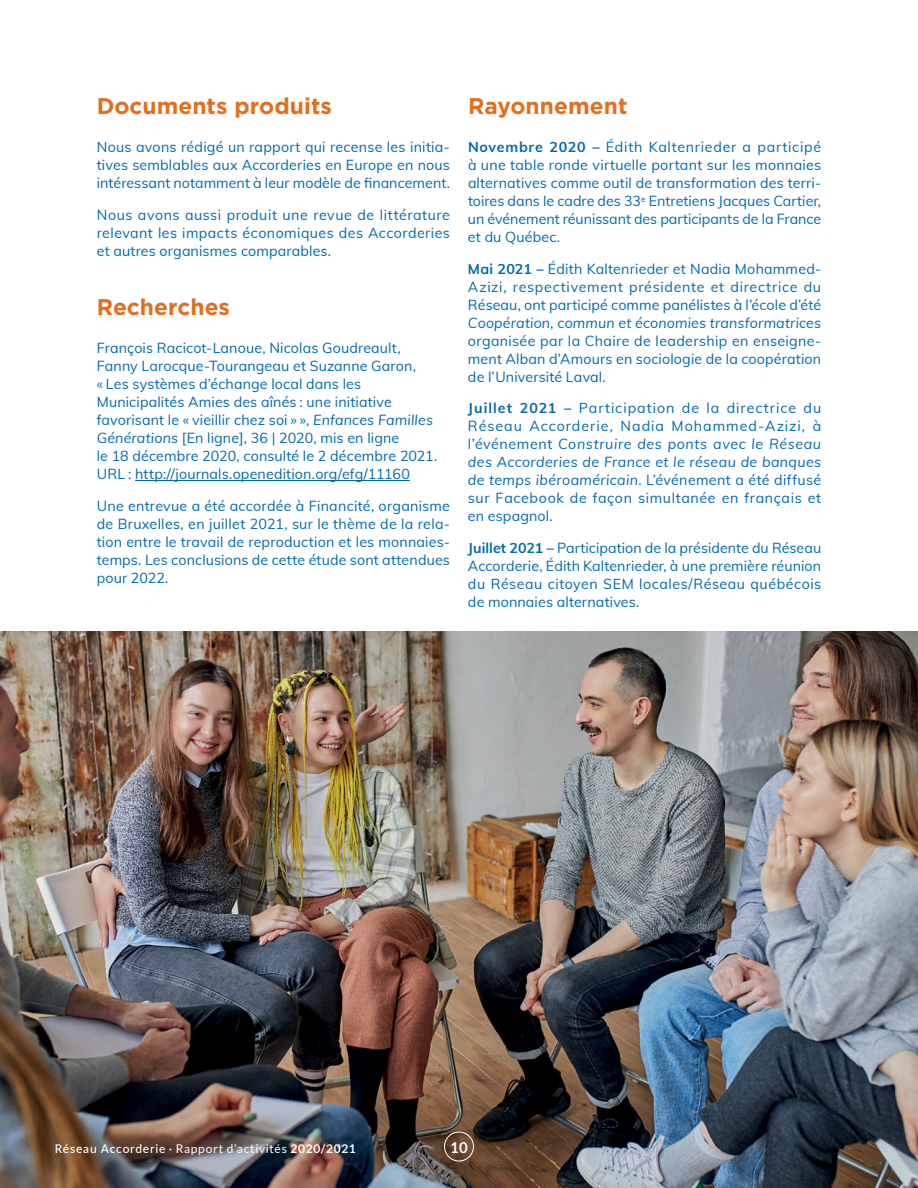
<style>
.page{position:relative;width:918px;height:1188px;background:#fff}
.page>*{position:absolute;margin:0;border:0;box-sizing:border-box;transform-origin:0 0}
.t1{font:700 22.65px "Gotham";color:#e36f1e}
.t2{font:700 15px "Lato";color:#fff}
.t3{font:14.25px/18px "Muli";letter-spacing:.01em;color:#0069aa;text-align:justify}
.t4{font:italic 14.25px "Muli";letter-spacing:.01em;color:#0069aa}
.t5{font:12px "Lato";letter-spacing:.06em;color:#fff}
.s1{font-style:italic}
.s2{font-weight:700}
.s3{font-weight:500}
</style>
<div class="page">
<img style="left:0;top:632px;width:918px;height:556px">
<div style="left:444px;top:1132px;width:30px;height:29px;border:1px solid #fff;border-radius:50%"></div>
<hr style="left:135px;top:480px;width:275px;height:1px;background:#0069aa">
<h1 class="t1" style="left:97px;top:91px;width:237px">Documents produits</h1>
<p class="t3" style="left:97px;top:138px;width:355px">Nous avons rédigé un rapport qui recense les initia&shy;tives semblables aux Accorderies en Europe en nous intéressant notamment à leur modèle de financement.</p>
<p class="t3" style="left:97px;top:205px;width:355px">Nous avons aussi produit une revue de littérature relevant les impacts économiques des Accorderies et autres organismes comparables.</p>
<h1 class="t1" style="left:97px;top:292px;width:135px">Recherches</h1>
<p class="t3" style="left:97px;top:339px;width:342px;text-align:left">François Racicot-Lanoue, Nicolas Goudreault, Fanny Larocque-Tourangeau et Suzanne Garon,<br>« Les systèmes d’échange local dans les Municipalités Amies des aînés : une initiative favorisant le « vieillir chez soi » », <span class="s1">Enfances Familles Générations</span> [En ligne], 36 | 2020, mis en ligne<br>le 18 décembre 2020, consulté le 2 décembre 2021.<br>URL : http://journals.openedition.org/efg/11160</p>
<p class="t3" style="left:97px;top:496px;width:355px">Une entrevue a été accordée à Financité, organisme de Bruxelles, en juillet 2021, sur le thème de la rela&shy;tion entre le travail de reproduction et les monnaies&shy;temps. Les conclusions de cette étude sont attendues pour 2022.</p>
<h1 class="t1" style="left:468px;top:91px;width:161px">Rayonnement</h1>
<p class="t3" style="left:468px;top:138px;width:355px"><span class="s2">Novembre 2020 –</span> Édith Kaltenrieder a participé à une table ronde virtuelle portant sur les monnaies alternatives comme outil de transformation des terri&shy;toires dans le cadre des 33<sup>e</sup> Entretiens Jacques Cartier, un événement réunissant des participants de la France et du Québec.</p>
<p class="t3" style="left:468px;top:259px;width:355px"><span class="s2">Mai 2021 –</span> Édith Kaltenrieder et Nadia Mohammed-Azizi, respectivement présidente et directrice du Réseau, ont participé comme panélistes à l’école d’été</p>
<p class="t4" style="left:468px;top:312px;width:355px">Coopération, commun et économies transformatrices</p>
<p class="t3" style="left:468px;top:331px;width:355px">organisée par la Chaire de leadership en enseigne&shy;ment Alban d’Amours en sociologie de la coopération de l’Université Laval.</p>
<p class="t3" style="left:468px;top:399px;width:355px"><span class="s2">Juillet 2021 –</span> Participation de la directrice du Réseau Accorderie, Nadia Mohammed-Azizi, à l’événement <span class="s1">Construire des ponts avec le Réseau des Accorderies de France et le réseau de banques de temps ibéroaméricain</span>. L’événement a été diffusé sur Facebook de façon simultanée en français et en espagnol.</p>
<p class="t3" style="left:468px;top:538px;width:355px"><span class="s2">Juillet 2021 –</span> Participation de la présidente du Réseau Accorderie, Édith Kaltenrieder, à une première réunion du Réseau citoyen SEM locales/Réseau québécois de monnaies alternatives.</p>
<p class="t5" style="left:55px;top:1142px;width:303px"><span class="s3">Réseau Accorderie</span> · Rapport d’activités <span class="s2">2020/2021</span></p>
<p class="t2" style="left:450px;top:1138px;width:19px">10</p>
</div>
